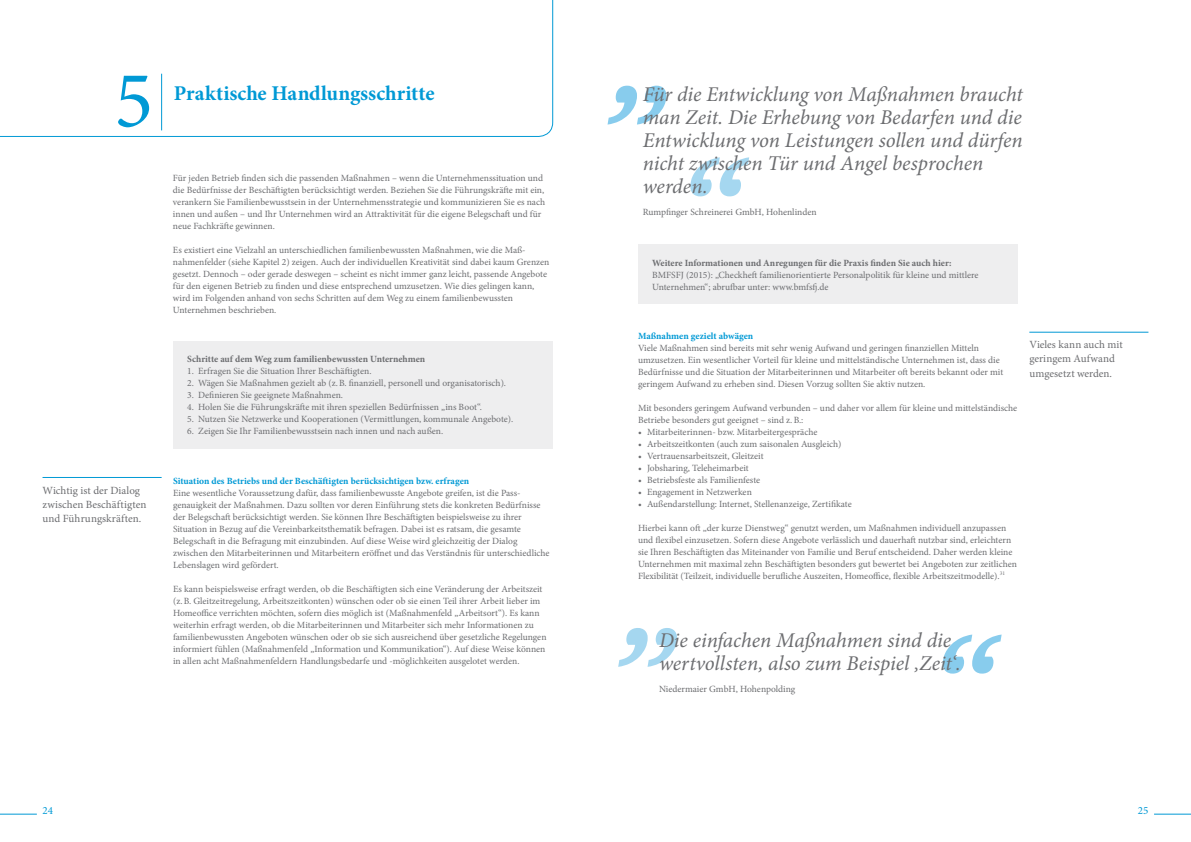
<style>
.page{position:relative;width:1191px;height:842px;background:#fff}
.page>*{position:absolute;margin:0;border:0;box-sizing:border-box;transform-origin:0 0}
.t1{font:81.2px "Minion Pro";color:#0099d5}
.t2{font:italic 21px/23px "Minion Pro";letter-spacing:-.005em;color:#6c6d70}
.t3{font:700 21px "Minion Pro";color:#0099d5}
.t4{font:11px/14px "Minion Pro";color:#6c6d70}
.t5{font:11px "Minion Pro";color:#0099d5}
.t6{font:9.5px/12px "Minion Pro";color:#6c6d70}
.t7{font:700 9.5px "Minion Pro";color:#6c6d70}
.t8{font:700 9.5px "Minion Pro";color:#0099d5}
</style>
<div class="page">
<hr style="left:1154px;top:814px;width:37px;height:1px;background:#0099d5">
<hr style="left:0;top:814px;width:37px;height:1px;background:#0099d5">
<svg style="left:690px;top:157px;width:59px;height:39px"></svg>
<svg style="left:607px;top:86px;width:59px;height:39px"></svg>
<svg style="left:0;top:0;width:553px;height:137px"></svg>
<hr style="left:43px;top:477px;width:119px;height:1px;background:#0099d5">
<hr style="left:1029px;top:332px;width:119px;height:1px;background:#0099d5">
<hr style="left:161px;top:74px;width:1px;height:56px;background:#0099d5">
<div style="left:173px;top:341px;width:379px;height:108px;background:#eeeeef"></div>
<div style="left:638px;top:244px;width:380px;height:60px;background:#eeeeef"></div>
<svg style="left:942px;top:634px;width:59px;height:40px"></svg>
<svg style="left:618px;top:628px;width:59px;height:39px"></svg>
<h1 class="t1" style="left:114px;top:46px;width:40px">5</h1>
<p class="t4" style="left:43px;top:483px;width:105px">Wichtig ist der Dialog zwischen Beschäftigten und Führungskräften.</p>
<h2 class="t3" style="left:174px;top:79px;width:262px">Praktische Handlungsschritte</h2>
<p class="t6" style="left:173px;top:172px;width:373px">Für jeden Betrieb finden sich die passenden Maßnahmen – wenn die Unternehmenssituation und die Bedürfnisse der Beschäftigten berücksichtigt werden. Beziehen Sie die Führungskräfte mit ein, verankern Sie Familienbewusstsein in der Unternehmensstrategie und kommunizieren Sie es nach innen und außen – und Ihr Unternehmen wird an Attraktivität für die eigene Belegschaft und für neue Fachkräfte gewinnen.</p>
<p class="t6" style="left:173px;top:244px;width:378px">Es existiert eine Vielzahl an unterschiedlichen familienbewussten Maßnahmen, wie die Maß&shy;nahmenfelder (siehe Kapitel 2) zeigen. Auch der individuellen Kreativität sind dabei kaum Grenzen gesetzt. Dennoch – oder gerade deswegen – scheint es nicht immer ganz leicht, passende Angebote für den eigenen Betrieb zu finden und diese entsprechend umzusetzen. Wie dies gelingen kann, wird im Folgenden anhand von sechs Schritten auf dem Weg zu einem familienbewussten Unternehmen beschrieben.</p>
<p class="t7" style="left:187px;top:353px;width:240px">Schritte auf dem Weg zum familienbewussten Unternehmen</p>
<p class="t6" style="left:187px;top:365px;width:186px">1. Erfragen Sie die Situation Ihrer Beschäftigten.</p>
<p class="t6" style="left:187px;top:377px;width:320px">2. Wägen Sie Maßnahmen gezielt ab (z.B. finanziell, personell und organisatorisch).</p>
<p class="t6" style="left:187px;top:389px;width:157px">3. Definieren Sie geeignete Maßnahmen.</p>
<p class="t6" style="left:187px;top:401px;width:296px">4. Holen Sie die Führungskräfte mit ihren speziellen Bedürfnissen „ins Boot“.</p>
<p class="t6" style="left:187px;top:413px;width:328px">5. Nutzen Sie Netzwerke und Kooperationen (Vermittlungen, kommunale Angebote).</p>
<p class="t6" style="left:187px;top:425px;width:257px">6. Zeigen Sie Ihr Familienbewusstsein nach innen und nach außen.</p>
<p class="t8" style="left:173px;top:474px;width:298px">Situation des Betriebs und der Beschäftigten berücksichtigen bzw. erfragen</p>
<p class="t6" style="left:173px;top:487px;width:378px">Eine wesentliche Voraussetzung dafür, dass familienbewusste Angebote greifen, ist die Pass&shy;genauigkeit der Maßnahmen. Dazu sollten vor deren Einführung stets die konkreten Bedürfnisse der Belegschaft berücksichtigt werden. Sie können Ihre Beschäftigten beispielsweise zu ihrer Situation in Bezug auf die Vereinbarkeitsthematik befragen. Dabei ist es ratsam, die gesamte Belegschaft in die Befragung mit einzubinden. Auf diese Weise wird gleichzeitig der Dialog zwischen den Mitarbeiterinnen und Mitarbeitern eröffnet und das Verständnis für unterschiedliche Lebenslagen wird gefördert.</p>
<p class="t6" style="left:173px;top:583px;width:375px">Es kann beispielsweise erfragt werden, ob die Beschäftigten sich eine Veränderung der Arbeitszeit (z.B. Gleitzeitregelung, Arbeitszeitkonten) wünschen oder ob sie einen Teil ihrer Arbeit lieber im Homeoffice verrichten möchten, sofern dies möglich ist (Maßnahmenfeld „Arbeitsort“). Es kann weiterhin erfragt werden, ob die Mitarbeiterinnen und Mitarbeiter sich mehr Informationen zu familienbewussten Angeboten wünschen oder ob sie sich ausreichend über gesetzliche Regelungen informiert fühlen (Maßnahmenfeld „Information und Kommunikation“). Auf diese Weise können in allen acht Maßnahmenfeldern Handlungsbedarfe und -möglichkeiten ausgelotet werden.</p>
<h2 class="t2" style="left:643px;top:83px;width:382px">Für die Entwicklung von Maßnahmen braucht man Zeit. Die Erhebung von Bedarfen und die Entwicklung von Leistungen sollen und dürfen nicht zwischen Tür und Angel besprochen werden.</h2>
<p class="t6" style="left:643px;top:206px;width:175px">Rumpfinger Schreinerei GmbH, Hohenlinden</p>
<p class="t7" style="left:652px;top:256px;width:301px">Weitere Informationen und Anregungen für die Praxis finden Sie auch hier:</p>
<p class="t6" style="left:652px;top:269px;width:328px">BMFSFJ (2015): „Checkheft familienorientierte Personalpolitik für kleine und mittlere<br>Unternehmen“; abrufbar unter: www.bmfsfj.de</p>
<p class="t8" style="left:638px;top:329px;width:117px">Maßnahmen gezielt abwägen</p>
<p class="t6" style="left:638px;top:342px;width:367px">Viele Maßnahmen sind bereits mit sehr wenig Aufwand und geringen finanziellen Mitteln umzusetzen. Ein wesentlicher Vorteil für kleine und mittelständische Unternehmen ist, dass die Bedürfnisse und die Situation der Mitarbeiterinnen und Mitarbeiter oft bereits bekannt oder mit geringem Aufwand zu erheben sind. Diesen Vorzug sollten Sie aktiv nutzen.</p>
<p class="t6" style="left:638px;top:402px;width:381px">Mit besonders geringem Aufwand verbunden – und daher vor allem für kleine und mittelständische<br>Betriebe besonders gut geeignet – sind z.B.:</p>
<p class="t6" style="left:638px;top:426px;width:181px">• Mitarbeiterinnen- bzw. Mitarbeitergespräche</p>
<p class="t6" style="left:638px;top:438px;width:205px">• Arbeitszeitkonten (auch zum saisonalen Ausgleich)</p>
<p class="t6" style="left:638px;top:450px;width:127px">• Vertrauensarbeitszeit, Gleitzeit</p>
<p class="t6" style="left:638px;top:462px;width:112px">• Jobsharing, Teleheimarbeit</p>
<p class="t6" style="left:638px;top:474px;width:124px">• Betriebsfeste als Familienfeste</p>
<p class="t6" style="left:638px;top:486px;width:115px">• Engagement in Netzwerken</p>
<p class="t6" style="left:638px;top:498px;width:215px">• Außendarstellung: Internet, Stellenanzeige, Zertifikate</p>
<p class="t6" style="left:638px;top:522px;width:380px">Hierbei kann oft „der kurze Dienstweg“ genutzt werden, um Maßnahmen individuell anzupassen und flexibel einzusetzen. Sofern diese Angebote verlässlich und dauerhaft nutzbar sind, erleichtern sie Ihren Beschäftigten das Miteinander von Familie und Beruf entscheidend. Daher werden kleine Unternehmen mit maximal zehn Beschäftigten besonders gut bewertet bei Angeboten zur zeitlichen Flexibilität (Teilzeit, individuelle berufliche Auszeiten, Homeoffice, flexible Arbeitszeitmodelle).<sup>31</sup></p>
<p class="t4" style="left:1029px;top:338px;width:95px">Vieles kann auch mit geringem Aufwand umgesetzt werden.</p>
<h2 class="t2" style="left:659px;top:628px;width:303px">Die einfachen Maßnahmen sind die wertvollsten, also zum Beispiel ‚Zeit‘.</h2>
<p class="t6" style="left:659px;top:683px;width:138px">Niedermaier GmbH, Hohenpolding</p>
<p class="t5" style="left:43px;top:803px;width:12px">24</p>
<p class="t5" style="left:1137px;top:803px;width:12px">25</p>
</div>
